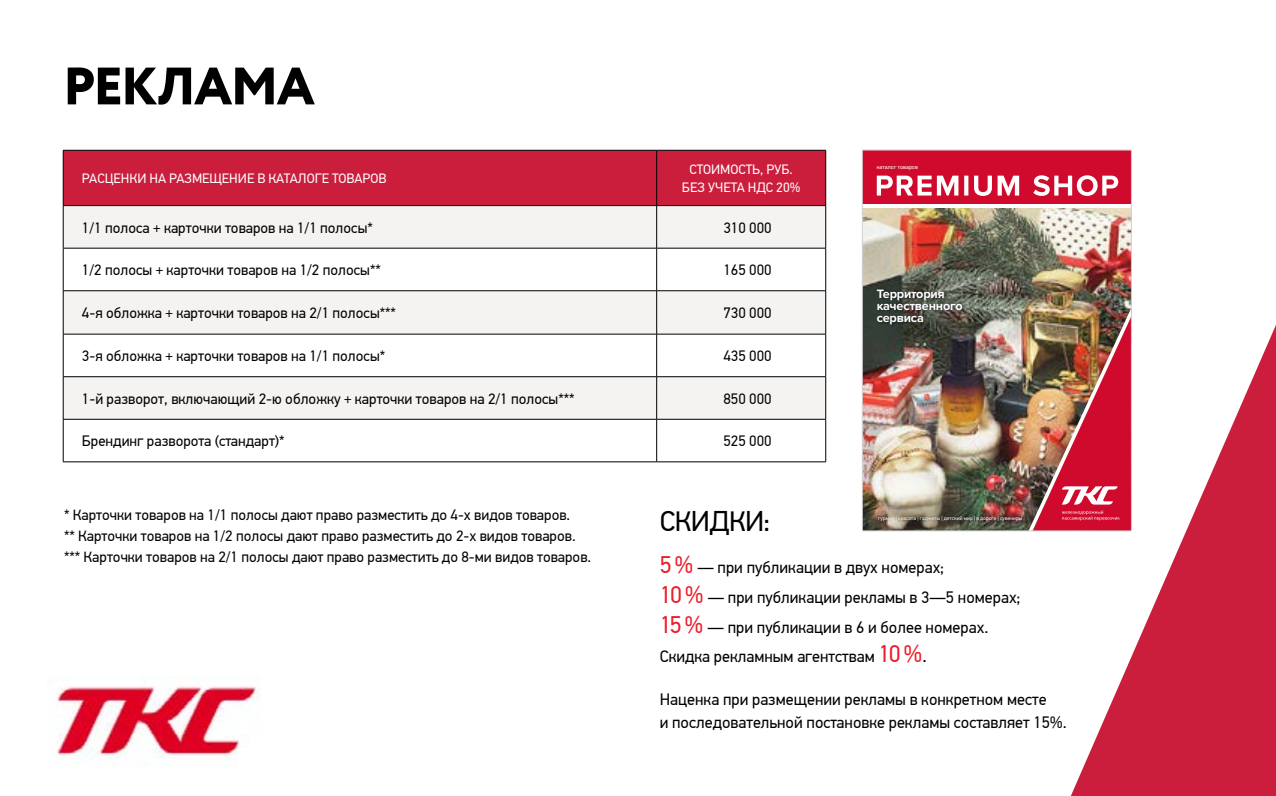
<style>
.page{position:relative;width:1276px;height:796px;background:#fff}
.page>*{position:absolute;margin:0;border:0;box-sizing:border-box;transform-origin:0 0}
.t1{font:800 52.5px "Circe";letter-spacing:-.03em;color:#000}
.t2{font:28.5px "PF Din Text Pro";letter-spacing:-.015em;color:#000}
.t3{font:16.5px/29.5px "PF Din Text Pro";color:#000}
.t4{font:15px/21px "PF Din Text Pro";color:#000}
.t5{font:13.5px/18px "PF Din Text Pro";color:#fff}
.t6{font:700 12.6px/12.3px "Proxima Nova";letter-spacing:-.015em;color:#fff}
.t7{font:5.85px "PF Din Text Pro";letter-spacing:.005em;color:#fff}
.t8{font:5.4px "PF Din Text Pro";letter-spacing:.01em;color:#fff}
.s1{font-size:24px;color:#ed1c29}
.s2{font-size:18px}
</style>
<div class="page">
<img style="left:56px;top:684px;width:202px;height:75px">
<div style="left:64px;top:151px;width:761px;height:54px;background:#cb1e3c"></div>
<svg style="left:64px;top:206px;width:761px;height:213px;fill:#f4f3f1"></svg>
<hr style="left:63px;top:150px;width:593px;height:1px;background:#000">
<hr style="left:656px;top:150px;width:170px;height:1px;background:#000">
<hr style="left:656px;top:150px;width:1px;height:55px;background:#000">
<hr style="left:656px;top:206px;width:1px;height:42px;background:#000">
<hr style="left:656px;top:248px;width:1px;height:42px;background:#000">
<hr style="left:656px;top:291px;width:1px;height:43px;background:#000">
<hr style="left:656px;top:334px;width:1px;height:42px;background:#000">
<hr style="left:656px;top:377px;width:1px;height:42px;background:#000">
<hr style="left:656px;top:419px;width:1px;height:42px;background:#000">
<hr style="left:63px;top:461px;width:593px;height:1px;background:#000">
<hr style="left:656px;top:461px;width:170px;height:1px;background:#000">
<hr style="left:63px;top:150px;width:1px;height:55px;background:#000">
<hr style="left:825px;top:150px;width:1px;height:55px;background:#000">
<hr style="left:63px;top:205px;width:593px;height:1px;background:#000">
<hr style="left:63px;top:206px;width:1px;height:42px;background:#000">
<hr style="left:656px;top:205px;width:170px;height:1px;background:#000">
<hr style="left:825px;top:206px;width:1px;height:42px;background:#000">
<hr style="left:63px;top:248px;width:593px;height:1px;background:#000">
<hr style="left:63px;top:248px;width:1px;height:42px;background:#000">
<hr style="left:656px;top:248px;width:170px;height:1px;background:#000">
<hr style="left:825px;top:248px;width:1px;height:42px;background:#000">
<hr style="left:63px;top:290px;width:593px;height:1px;background:#000">
<hr style="left:63px;top:291px;width:1px;height:43px;background:#000">
<hr style="left:656px;top:290px;width:170px;height:1px;background:#000">
<hr style="left:825px;top:291px;width:1px;height:43px;background:#000">
<hr style="left:63px;top:334px;width:593px;height:1px;background:#000">
<hr style="left:63px;top:334px;width:1px;height:42px;background:#000">
<hr style="left:656px;top:334px;width:170px;height:1px;background:#000">
<hr style="left:825px;top:334px;width:1px;height:42px;background:#000">
<hr style="left:63px;top:376px;width:593px;height:1px;background:#000">
<hr style="left:63px;top:377px;width:1px;height:42px;background:#000">
<hr style="left:656px;top:376px;width:170px;height:1px;background:#000">
<hr style="left:825px;top:377px;width:1px;height:42px;background:#000">
<hr style="left:63px;top:419px;width:593px;height:1px;background:#000">
<hr style="left:63px;top:419px;width:1px;height:42px;background:#000">
<hr style="left:656px;top:419px;width:170px;height:1px;background:#000">
<hr style="left:825px;top:419px;width:1px;height:42px;background:#000">
<svg style="left:1070px;top:324px;width:206px;height:471px;fill:#cb1e3c"></svg>
<div style="left:862px;top:150px;width:269px;height:380px;background:#d00a2c"></div>
<img style="left:864px;top:207px;width:265px;height:322px">
<div style="left:876px;top:287px;width:90px;height:40px;background:#000;opacity:.72"></div>
<div style="left:877px;top:514px;width:146px;height:8px;background:#000;opacity:.52"></div>
<hr style="left:862px;top:204px;width:269px;height:3px;background:#fff">
<img style="left:1028px;top:307px;width:101px;height:222px">
<svg style="left:877px;top:175px;width:241px;height:21px"></svg>
<div style="left:862px;top:150px;width:269px;height:381px;border:1px solid #d4d2cf"></div>
<h1 class="t1" style="left:63px;top:51px;width:253px">РЕКЛАМА</h1>
<p class="t5" style="left:82px;top:169px;width:41px">Расценки</p>
<p class="t5" style="left:149px;top:169px;width:82px">на размещение</p>
<p class="t5" style="left:257px;top:169px;width:20px">в катало</p>
<p class="t5" style="left:315px;top:169px;width:27px">ге товаров</p>
<p class="t5" style="left:689px;top:160px;width:9px">стоимость</p>
<p class="t5" style="left:682px;top:160px;width:120px;text-indent:78px">, руб.<br>БЕЗ УЧЕТА НДС 20%</p>
<p class="t4" style="left:82px;top:217px;width:292px">1/1 полоса + карточки товаров на 1/1 полосы*</p>
<p class="t4" style="left:723px;top:217px;width:50px">310 000</p>
<p class="t4" style="left:82px;top:259px;width:300px">1/2 полосы + карточки товаров на 1/2 полосы**</p>
<p class="t4" style="left:723px;top:259px;width:50px">165 000</p>
<p class="t4" style="left:82px;top:302px;width:315px">4-я обложка + карточки товаров на 2/1 полосы***</p>
<p class="t4" style="left:723px;top:302px;width:50px">730 000</p>
<p class="t4" style="left:82px;top:345px;width:305px">3-я обложка + карточки товаров на 1/1 полосы*</p>
<p class="t4" style="left:723px;top:345px;width:50px">435 000</p>
<p class="t4" style="left:82px;top:388px;width:494px">1-й разворот, включающий 2-ю обложку + карточки товаров на 2/1 полосы***</p>
<p class="t4" style="left:723px;top:388px;width:50px">850 000</p>
<p class="t4" style="left:82px;top:430px;width:204px">Брендинг разворота (стандарт)*</p>
<p class="t4" style="left:723px;top:430px;width:50px">525 000</p>
<p class="t7" style="left:876px;top:163px;width:43px">каталог товаров</p>
<p class="t6" style="left:876px;top:288px;width:88px">Территория качественного сервиса</p>
<p class="t4" style="left:64px;top:504px;width:528px">* Карточки товаров на 1/1 полосы дают право разместить до 4-х видов товаров.<br>** Карточки товаров на 1/2 полосы дают право разместить до 2-х видов товаров. *** Карточки товаров на 2/1 полосы дают право разместить до 8-ми видов товаров.</p>
<h2 class="t2" style="left:660px;top:504px;width:112px">СКИДКИ:</h2>
<p class="t8" style="left:878px;top:514px;width:146px">гурман | красота | гаджеты | детский мир | в дороге | сувениры</p>
<p class="t3" style="left:660px;top:553px;width:362px"><span class="s1">5%</span> — при публикации в двух номерах;<br><span class="s1">10%</span> — при публикации рекламы в 3—5 номерах; <span class="s1">15%</span> — при публикации в 6 и более номерах.<br>Скидка рекламным агентствам <span class="s1">10%</span><span class="s2">.</span></p>
<p class="t3" style="left:660px;top:688px;width:409px;line-height:22.5px">Наценка при размещении рекламы в конкретном месте<br>и последовательной постановке рекламы составляет 15%.</p>
</div>
